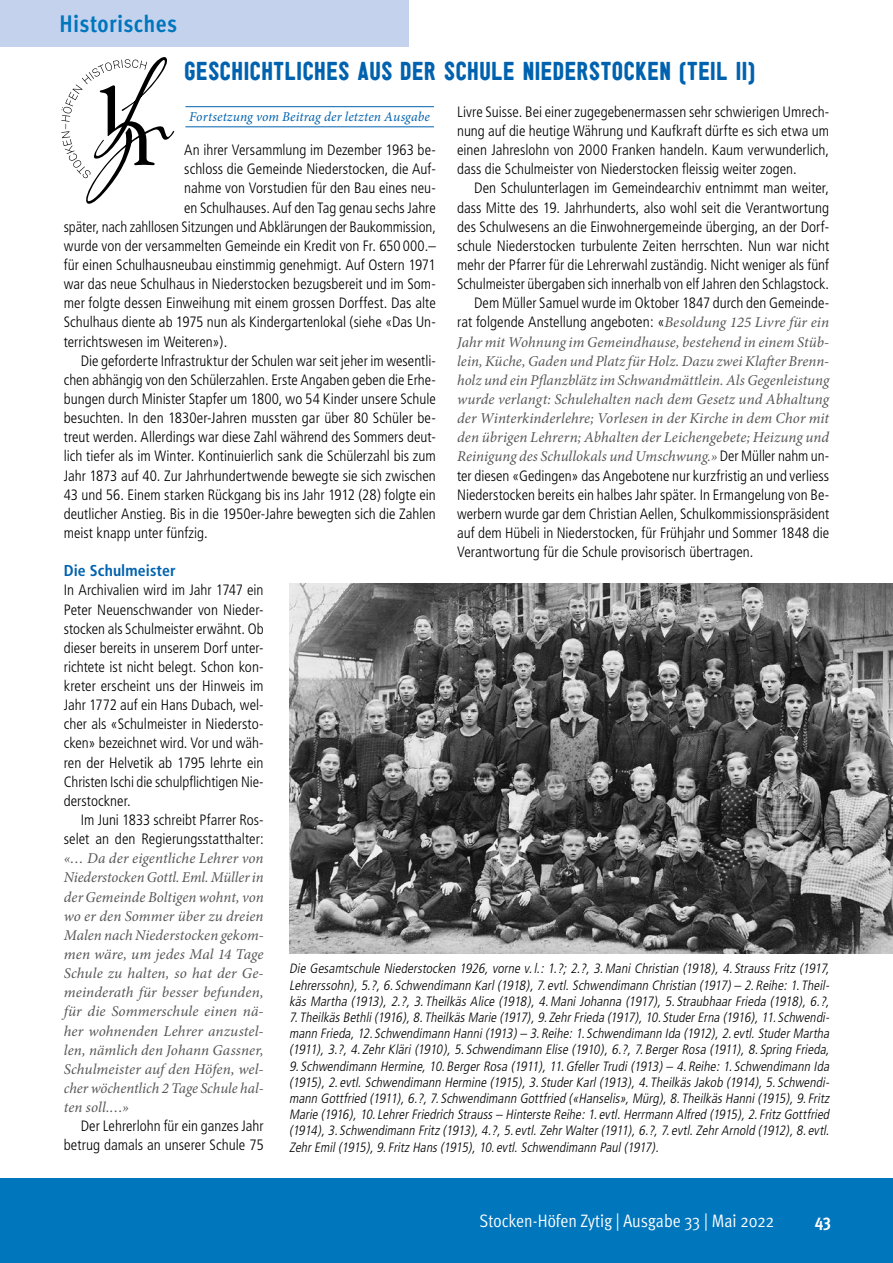
<style>
.page{position:relative;width:893px;height:1263px;background:#fff}
.page>*{position:absolute;margin:0;border:0;box-sizing:border-box;transform-origin:0 0}
.t1{font:27px "Sugo";letter-spacing:.015em;color:#0062ae}
.t2{font:700 condensed 24px "Meta Pro";letter-spacing:.015em;color:#0076bd}
.t3{font:18px "Meta Pro Cond Norm";color:#fff}
.t4{font:700 condensed 18px "Meta Pro";color:#fff}
.t5{font:700 condensed 15.75px "Frutiger";letter-spacing:.005em;color:#0062ae}
.t6{font:300 condensed 15px/19.2px "Frutiger";color:#000;text-align:justify}
.t7{font:italic 15px/19.2px "Minion Pro";color:#565655;text-align:justify}
.t8{font:italic 300 condensed 13.5px/16.2px "Frutiger";color:#000;text-align:justify}
.t9{font:italic 13.5px "Minion Pro";letter-spacing:.01em;color:#0062ae}
.s1{font-family:"Minion Pro";font-weight:400;font-style:italic;font-stretch:normal;color:#565655}
.s2{font-family:"Frutiger";font-weight:300;font-style:normal;font-stretch:condensed;color:#000}
</style>
<div class="page">
<div style="left:0;top:1178px;width:893px;height:85px;background:#0076bd"></div>
<div style="left:0;top:6px;width:408px;height:41px;background:#c5d2ed"></div>
<div style="left:0;top:0;width:408px;height:6px;background:#c5d2ed"></div>
<img style="left:289px;top:584px;width:604px;height:370px">
<svg style="left:61px;top:57px;width:114px;height:147px"></svg>
<hr style="left:185px;top:106px;width:249px;height:1px;background:#0062ae">
<hr style="left:185px;top:126px;width:249px;height:1px;background:#0062ae">
<h2 class="t2" style="left:60px;top:5px;width:119px">Historisches</h2>
<h1 class="t1" style="left:184px;top:54px;width:572px">GESCHICHTLICHES AUS DER SCHULE NIEDERSTOCKEN (TEIL II)</h1>
<p class="t9" style="left:189px;top:107px;width:242px">Fortsetzung vom Beitrag der letzten Ausgabe</p>
<p class="t6" style="left:457px;top:102px;width:374px">Livre Suisse. Bei einer zugegebenermassen sehr schwierigen Umrech&shy;nung auf die heutige Währung und Kaufkraft dürfte es sich etwa um einen Jahreslohn von 2000 Franken handeln. Kaum verwunderlich, dass die Schulmeister von Niederstocken fleissig weiter zogen.</p>
<p class="t6" style="left:457px;top:179px;width:374px;text-align:right">Den Schulunterlagen im Gemeindearchiv entnimmt man weiter, dass Mitte des 19. Jahrhunderts, also wohl seit die Verantwortung des Schulwesens an die Einwohnergemeinde überging, an der Dorf&shy;schule Niederstocken turbulente Zeiten herrschten. Nun war nicht mehr der Pfarrer für die Lehrerwahl zuständig. Nicht weniger als fünf Schulmeister übergaben sich innerhalb von elf Jahren den Schlagstock.<br>Dem Müller Samuel wurde im Oktober 1847 durch den Gemeinde&shy;rat folgende Anstellung angeboten: «<span class="s1">Besoldung 125 Livre für ein</span></p>
<p class="t7" style="left:457px;top:332px;width:374px">Jahr mit Wohnung im Gemeindhause, bestehend in einem Stüb&shy;lein, Küche, Gaden und Platz für Holz. Dazu zwei Klafter Brenn&shy;holz und ein Pflanzblätz im Schwandmättlein. Als Gegenleistung wurde verlangt: Schulehalten nach dem Gesetz und Abhaltung der Winterkinderlehre; Vorlesen in der Kirche in dem Chor mit den übrigen Lehrern; Abhalten der Leichengebete; Heizung und Reinigung des Schullokals und Umschwung.» <span class="s2">Der Müller nahm un-</span></p>
<p class="t6" style="left:457px;top:466px;width:374px">ter diesen «Gedingen» das Angebotene nur kurzfristig an und verliess Niederstocken bereits ein halbes Jahr später. In Ermangelung von Be&shy;werbern wurde gar dem Christian Aellen, Schulkommissionspräsident auf dem Hübeli in Niederstocken, für Frühjahr und Sommer 1848 die Verantwortung für die Schule provisorisch übertragen.</p>
<p class="t6" style="left:184px;top:141px;width:253px">An ihrer Versammlung im Dezember 1963 be-</p>
<p class="t6" style="left:184px;top:160px;width:253px">schloss die Gemeinde Niederstocken, die Auf-</p>
<p class="t6" style="left:184px;top:179px;width:253px">nahme von Vorstudien für den Bau eines neu-</p>
<p class="t6" style="left:184px;top:198px;width:253px">en Schulhauses. Auf den Tag genau sechs Jahre</p>
<p class="t6" style="left:64px;top:217px;width:374px">später, nach zahllosen Sitzungen und Abklärungen der Baukommission,</p>
<p class="t6" style="left:64px;top:236px;width:374px">wurde von der versammelten Gemeinde ein Kredit von Fr. 650 000.–</p>
<p class="t6" style="left:64px;top:255px;width:374px">für einen Schulhausneubau einstimmig genehmigt. Auf Ostern 1971</p>
<p class="t6" style="left:64px;top:275px;width:374px">war das neue Schulhaus in Niederstocken bezugsbereit und im Som-</p>
<p class="t6" style="left:64px;top:294px;width:374px">mer folgte dessen Einweihung mit einem grossen Dorffest. Das alte</p>
<p class="t6" style="left:64px;top:313px;width:374px">Schulhaus diente ab 1975 nun als Kindergartenlokal (siehe «Das Un-</p>
<p class="t6" style="left:64px;top:332px;width:165px">terrichtswesen im Weiteren»).</p>
<p class="t6" style="left:81px;top:351px;width:357px">Die geforderte Infrastruktur der Schulen war seit jeher im wesentli-</p>
<p class="t6" style="left:64px;top:370px;width:374px">chen abhängig von den Schülerzahlen. Erste Angaben geben die Erhe-</p>
<p class="t6" style="left:64px;top:389px;width:374px">bungen durch Minister Stapfer um 1800, wo 54 Kinder unsere Schule</p>
<p class="t6" style="left:64px;top:409px;width:374px">besuchten. In den 1830er-Jahren mussten gar über 80 Schüler be-</p>
<p class="t6" style="left:64px;top:428px;width:374px">treut werden. Allerdings war diese Zahl während des Sommers deut-</p>
<p class="t6" style="left:64px;top:447px;width:374px">lich tiefer als im Winter. Kontinuierlich sank die Schülerzahl bis zum</p>
<p class="t6" style="left:64px;top:466px;width:374px">Jahr 1873 auf 40. Zur Jahrhundertwende bewegte sie sich zwischen</p>
<p class="t6" style="left:64px;top:485px;width:374px">43 und 56. Einem starken Rückgang bis ins Jahr 1912 (28) folgte ein</p>
<p class="t6" style="left:64px;top:504px;width:374px">deutlicher Anstieg. Bis in die 1950er-Jahre bewegten sich die Zahlen</p>
<p class="t6" style="left:64px;top:523px;width:145px">meist knapp unter fünfzig.</p>
<p class="t5" style="left:64px;top:561px;width:113px">Die Schulmeister</p>
<p class="t6" style="left:64px;top:581px;width:201px">In Archivalien wird im Jahr 1747 ein Peter Neuenschwander von Nieder&shy;stocken als Schulmeister erwähnt. Ob dieser bereits in unserem Dorf unter&shy;richtete ist nicht belegt. Schon kon&shy;kreter erscheint uns der Hinweis im Jahr 1772 auf ein Hans Dubach, wel&shy;cher als «Schulmeister in Niedersto&shy;cken» bezeichnet wird. Vor und wäh&shy;ren der Helvetik ab 1795 lehrte ein Christen Ischi die schulpflichtigen Nie&shy;derstockner.</p>
<p class="t6" style="left:64px;top:810px;width:201px;text-align:right">Im Juni 1833 schreibt Pfarrer Ros&shy;selet an den Regierungsstatthalter:</p>
<p class="t7" style="left:64px;top:849px;width:201px">«… Da der eigentliche Lehrer von Niederstocken Gottl. Eml. Müller in der Gemeinde Boltigen wohnt, von wo er den Sommer über zu dreien Malen nach Niederstocken gekom&shy;men wäre, um jedes Mal 14 Tage Schule zu halten, so hat der Ge&shy;meinderath für besser befunden, für die Sommerschule einen nä&shy;her wohnenden Lehrer anzustel&shy;len, nämlich den Johann Gassner, Schulmeister auf den Höfen, wel&shy;cher wöchentlich 2 Tage Schule hal&shy;ten soll.…»</p>
<p class="t6" style="left:64px;top:1116px;width:201px;text-align:right">Der Lehrerlohn für ein ganzes Jahr betrug damals an unserer Schule 75</p>
<p class="t8" style="left:289px;top:961px;width:544px">Die Gesamtschule Niederstocken 1926, vorne v. l.: 1.?; 2.?, 3.Mani Christian (1918), 4. Strauss Fritz (1917, Lehrerssohn),5.?,6. Schwendimann Karl(1918),7. evtl.Schwendimann Christian (1917)– 2.Reihe:1. Theil&shy;käs Martha (1913), 2.?, 3. Theilkäs Alice (1918), 4.Mani Johanna (1917), 5. Straubhaar Frieda (1918), 6.?,</p>
<p class="t8" style="left:289px;top:1009px;width:544px">7. TheilkäsBethli(1916),8. TheilkäsMarie (1917),9. ZehrFrieda (1917),10. StuderErna (1916),11. Schwendi&shy;mann Frieda,12. Schwendimann Hanni(1913)– 3.Reihe:1. Schwendimann Ida (1912),2. evtl.StuderMartha (1911), 3.?, 4. Zehr Kläri (1910), 5. Schwendimann Elise (1910), 6.?, 7.Berger Rosa (1911), 8. Spring Frieda,</p>
<p class="t8" style="left:289px;top:1058px;width:544px">9. Schwendimann Hermine, 10.Berger Rosa (1911), 11.Gfeller Trudi (1913) – 4.Reihe: 1. Schwendimann Ida (1915),2. evtl.Schwendimann Hermine (1915),3. StuderKarl(1913),4. TheilkäsJakob (1914),5. Schwendi&shy;mann Gottfried (1911),6.?,7. Schwendimann Gottfried («Hanselis»,Mürg),8. TheilkäsHanni(1915),9. Fritz Marie (1916),10.LehrerFriedrich Strauss– Hinterste Reihe:1. evtl.Herrmann Alfred (1915),2. FritzGottfried (1914),3. Schwendimann Fritz(1913),4.?,5. evtl.ZehrWalter(1911),6.?,7. evtl.ZehrArnold (1912),8. evtl.<br>ZehrEmil(1915),9. FritzHans(1915),10. evtl.Schwendimann Paul(1917).</p>
<p class="t3" style="left:480px;top:1207px;width:296px">Stocken-Höfen Zytig | Ausgabe 33 | Mai 2022</p>
<p class="t4" style="left:815px;top:1206px;width:18px">43</p>
</div>
